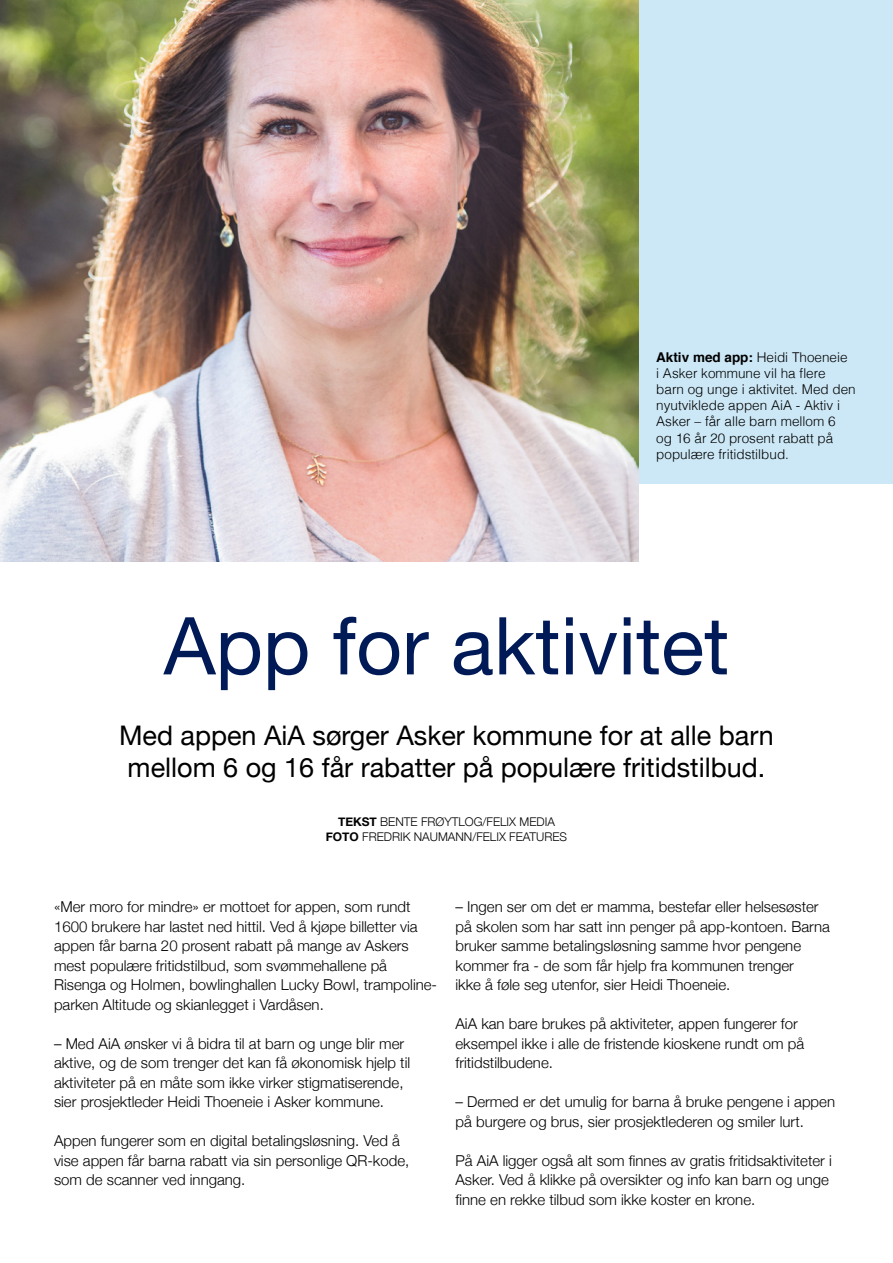
<style>
.page{position:relative;width:893px;height:1263px;background:#fff}
.page>*{position:absolute;margin:0;border:0;box-sizing:border-box;transform-origin:0 0}
.t1{font:79.95px "Helvetica Neue";color:#001a58}
.t2{font:27px/32.4px "Helvetica Neue";color:#000;text-align:center}
.t3{font:300 15px/19.5px "Helvetica Neue";color:#000}
.t4{font:300 13.5px/16.2px "Helvetica";color:#000}
.t5{font:300 12px/14.4px "Helvetica Neue";color:#000;text-align:center}
.s1{font-weight:700}
</style>
<div class="page">
<div style="left:0;top:0;width:893px;height:483px;background:#cce8f6"></div>
<img style="left:0;top:0;width:638px;height:561px">
<p class="t4" style="left:656px;top:348px;width:201px"><span class="s1">Aktiv med app:</span> Heidi Thoeneie<br>i Asker kommune vil ha flere barn og unge i aktivitet. Med den nyutviklede appen AiA - Aktiv i<br>Asker – får alle barn mellom 6<br>og 16 år 20 prosent rabatt på populære fritidstilbud.</p>
<h1 class="t1" style="left:164px;top:588px;width:567px">App for aktivitet</h1>
<h2 class="t2" style="left:119px;top:721px;width:656px">Med appen AiA sørger Asker kommune for at alle barn mellom 6 og 16 får rabatter på populære fritidstilbud.</h2>
<p class="t5" style="left:326px;top:814px;width:243px"><span class="s1">TEKST</span> BENTE FRØYTLOG/FELIX MEDIA<br><span class="s1">FOTO</span> FREDRIK NAUMANN/FELIX FEATURES</p>
<p class="t3" style="left:54px;top:896px;width:385px">«Mer moro for mindre» er mottoet for appen, som rundt 1600 brukere har lastet ned hittil. Ved å kjøpe billetter via appen får barna 20 prosent rabatt på mange av Askers mest populære fritidstilbud, som svømmehallene på Risenga og Holmen, bowlinghallen Lucky Bowl, trampoline&shy;parken Altitude og skianlegget i Vardåsen.</p>
<p class="t3" style="left:54px;top:1032px;width:358px">– Med AiA ønsker vi å bidra til at barn og unge blir mer aktive, og de som trenger det kan få økonomisk hjelp til aktiviteter på en måte som ikke virker stigmatiserende, sier prosjektleder Heidi Thoeneie i Asker kommune.</p>
<p class="t3" style="left:54px;top:1130px;width:357px">Appen fungerer som en digital betalingsløsning. Ved å vise appen får barna rabatt via sin personlige QR-kode, som de scanner ved inngang.</p>
<p class="t3" style="left:455px;top:896px;width:376px">– Ingen ser om det er mamma, bestefar eller helsesøster på skolen som har satt inn penger på app-kontoen. Barna bruker samme betalingsløsning samme hvor pengene kommer fra - de som får hjelp fra kommunen trenger<br>ikke å føle seg utenfor, sier Heidi Thoeneie.</p>
<p class="t3" style="left:455px;top:1013px;width:350px">AiA kan bare brukes på aktiviteter, appen fungerer for eksempel ikke i alle de fristende kioskene rundt om på fritidstilbudene.</p>
<p class="t3" style="left:455px;top:1091px;width:381px">– Dermed er det umulig for barna å bruke pengene i appen på burgere og brus, sier prosjektlederen og smiler lurt.</p>
<p class="t3" style="left:455px;top:1149px;width:378px">På AiA ligger også alt som finnes av gratis fritidsaktiviteter i<br>Asker. Ved å klikke på oversikter og info kan barn og unge finne en rekke tilbud som ikke koster en krone.</p>
</div>
